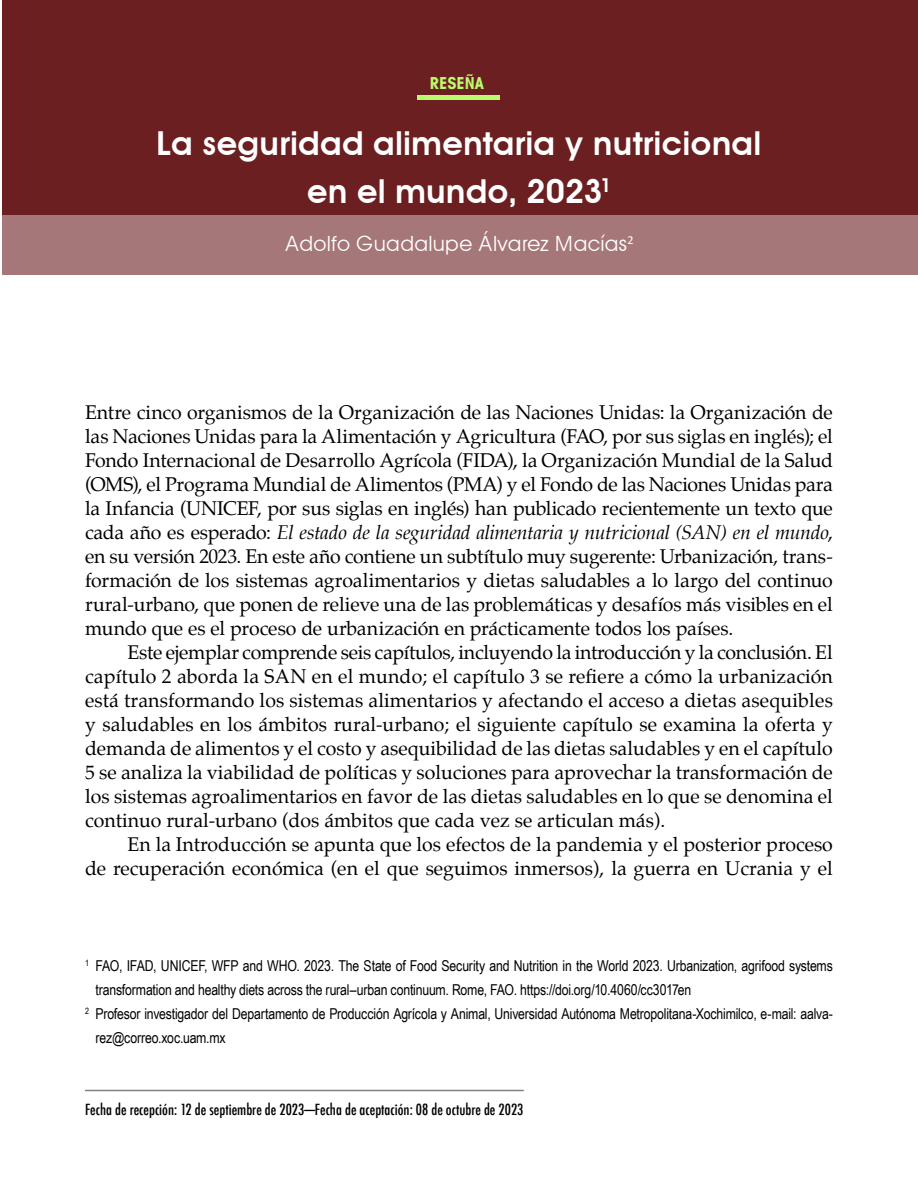
<style>
.page{position:relative;width:918px;height:1188px;background:#fff}
.page>*{position:absolute;margin:0;border:0;box-sizing:border-box;transform-origin:0 0}
.t1{font:600 33px/48px "Avant Garde";color:#fff;text-align:center}
.t2{font:21px "Avant Garde";letter-spacing:-.015em;color:#fff}
.t3{font:19.5px/24px "Palatino";color:#000;text-align:justify}
.t4{font:16.5px "Avant Garde Cond Bold SC850";color:#b9fb6c}
.t5{font:15px "Arial Narrow";letter-spacing:-.01em;color:#000}
.t6{font:500 condensed 15px "Futura";color:#000}
.s1{font-style:italic}
.s2{font-family:"Arial Narrow";font-weight:400;font-stretch:normal}
</style>
<div class="page">
<div style="left:2px;top:0;width:916px;height:274px;background:#6b1f20"></div>
<div style="left:0;top:215px;width:918px;height:59px;background:#a57778"></div>
<div style="left:418px;top:95px;width:82px;height:5px;background:#b9fb6c"></div>
<hr style="left:85px;top:1090px;width:439px;height:1px;background:#000">
<p class="t4" style="left:430px;top:72px;width:56px">RESEÑA</p>
<h1 class="t1" style="left:156px;top:119px;width:607px">La seguridad alimentaria y nutricional en el mundo, 2023<sup>1</sup></h1>
<p class="t2" style="left:284px;top:230px;width:351px">Adolfo Guadalupe Álvarez Macías<sup>2</sup></p>
<p class="t3" style="left:85px;top:400px;width:749px">Entre cinco organismos de la Organización de las Naciones Unidas: la Organización de las Naciones Unidas para la Alimentación y Agricultura (FAO, por sus siglas en inglés); el Fondo Internacional de Desarrollo Agrícola (FIDA), la Organización Mundial de la Salud (OMS), el Programa Mundial de Alimentos (PMA) y el Fondo de las Naciones Unidas para la Infancia (UNICEF, por sus siglas en inglés) han publicado recientemente un texto que cada año es esperado: <span class="s1">El estado de la seguridad alimentaria y nutricional (SAN) en el mundo</span>, en su versión 2023. En este año contiene un subtítulo muy sugerente: Urbanización, trans&shy;formación de los sistemas agroalimentarios y dietas saludables a lo largo del continuo rural-urbano, que ponen de relieve una de las problemáticas y desafíos más visibles en el mundo que es el proceso de urbanización en prácticamente todos los países.</p>
<p class="t3" style="left:85px;top:640px;width:749px;text-indent:43px">Este ejemplar comprende seis capítulos, incluyendo la introducción y la conclusión. El capítulo 2 aborda la SAN en el mundo; el capítulo 3 se refiere a cómo la urbanización está transformando los sistemas alimentarios y afectando el acceso a dietas asequibles y saludables en los ámbitos rural-urbano; el siguiente capítulo se examina la oferta y demanda de alimentos y el costo y asequibilidad de las dietas saludables y en el capítulo 5 se analiza la viabilidad de políticas y soluciones para aprovechar la transformación de los sistemas agroalimentarios en favor de las dietas saludables en lo que se denomina el continuo rural-urbano (dos ámbitos que cada vez se articulan más).</p>
<p class="t3" style="left:85px;top:832px;width:749px;text-align:right">En la Introducción se apunta que los efectos de la pandemia y el posterior proceso<br>de recuperación económica (en el que seguimos inmersos), la guerra en Ucrania y el</p>
<p class="t5" style="left:85px;top:955px;width:749px"><sup>1</sup> FAO, IFAD, UNICEF, WFP and WHO. 2023. The State of Food Security and Nutrition in the World 2023. Urbanization, agrifood systems</p>
<p class="t5" style="left:96px;top:979px;width:597px">transformation and healthy diets across the rural–urban continuum. Rome, FAO. https://doi.org/10.4060/cc3017en</p>
<p class="t5" style="left:85px;top:1003px;width:749px"><sup>2</sup> Profesor investigador del Departamento de Producción Agrícola y Animal, Universidad Autónoma Metropolitana-Xochimilco, e-mail: aalva-</p>
<p class="t5" style="left:96px;top:1027px;width:132px">rez@correo.xoc.uam.mx</p>
<p class="t6" style="left:85px;top:1100px;width:440px">Fecha de recepción: 12 de septiembre de 2023<span class="s2">─</span>Fecha de aceptación: 08 de octubre de 2023</p>
</div>
